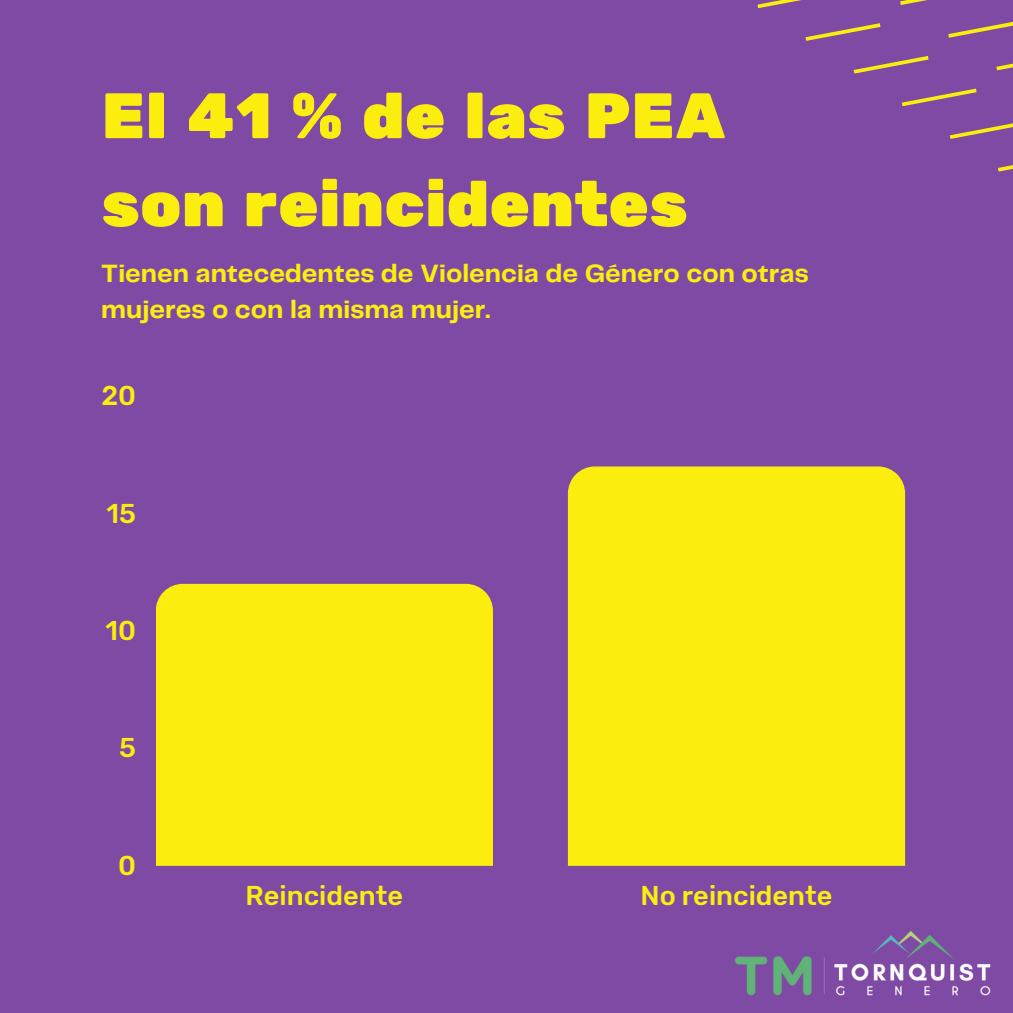
<style>
.page{position:relative;width:1013px;height:1013px;background:#fff}
.page>*{position:absolute;margin:0;border:0;box-sizing:border-box;transform-origin:0 0}
.t1{font:64.12px/88px "Rubik One";color:#fbee0f}
.t2{font:500 27.12px "Rubik";color:#fbee0f}
.t3{font:700 26px/35.6px "Telegraf";color:#fbee0f}
</style>
<div class="page">
<div style="left:0;top:0;width:1012px;height:1012px;background:#7f4aa4"></div>
<div style="left:156px;top:584px;width:337px;height:281px;background:#fbee0f"></div>
<div style="left:568px;top:466px;width:337px;height:399px;background:#fbee0f"></div>
<img style="left:734px;top:931px;width:257px;height:65px">
<svg style="left:757px;top:0;width:255px;height:172px"></svg>
<p class="t1" style="left:101px;top:74px;width:626px">El 41 % de las PEA son reincidentes</p>
<p class="t3" style="left:101px;top:257px;width:709px">Tienen antecedentes de Violencia de Género con otras mujeres o con la misma mujer.</p>
<p class="t2" style="left:101px;top:380px;width:36px">20</p>
<p class="t2" style="left:107px;top:497px;width:31px">15</p>
<p class="t2" style="left:106px;top:614px;width:32px">10</p>
<p class="t2" style="left:119px;top:732px;width:18px">5</p>
<p class="t2" style="left:118px;top:849px;width:19px">0</p>
<p class="t2" style="left:246px;top:879px;width:159px">Reincidente</p>
<p class="t2" style="left:640px;top:879px;width:193px">No reincidente</p>
</div>
